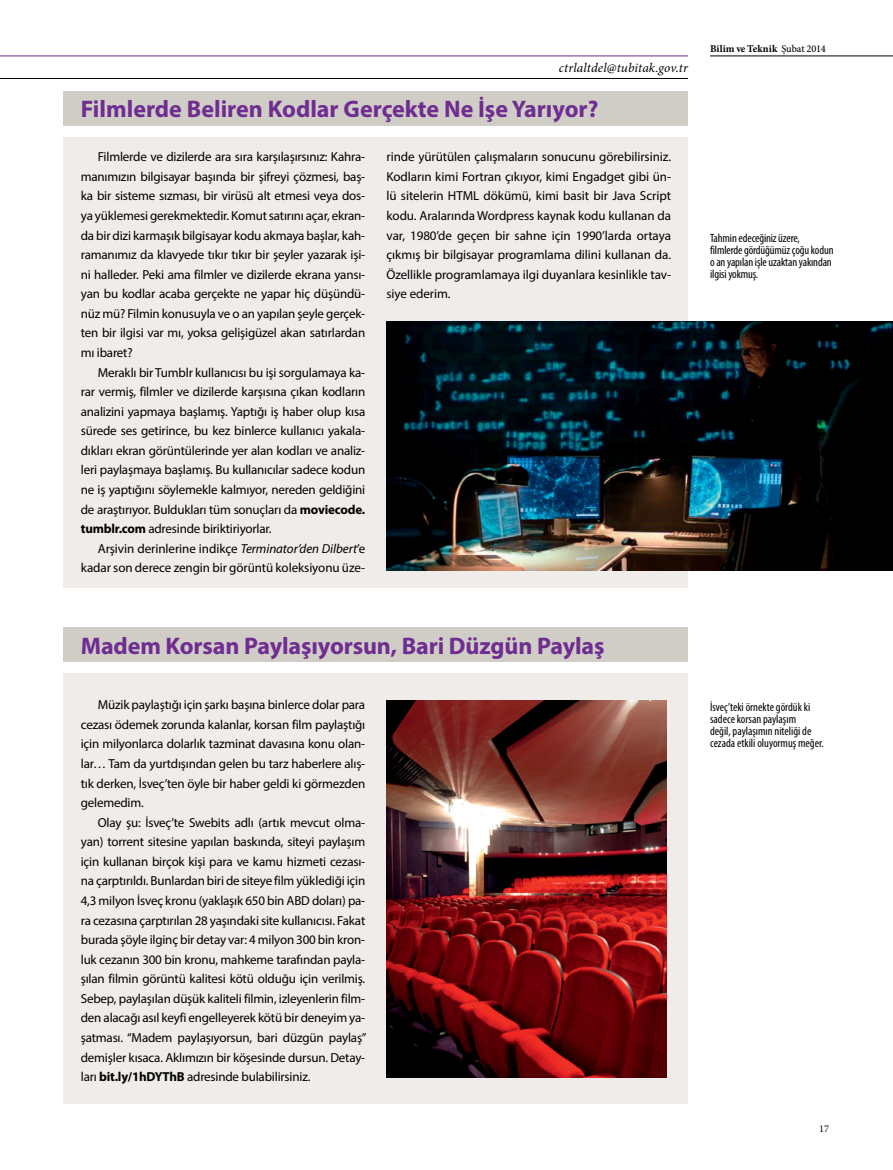
<style>
.page{position:relative;width:893px;height:1170px;background:#fff}
.page>*{position:absolute;margin:0;border:0;box-sizing:border-box;transform-origin:0 0}
.t1{font:700 24px "Myriad Pro";letter-spacing:-.005em;color:#6f2c91}
.t2{font:italic 13.2px "Minion Pro";letter-spacing:.01em;color:#000}
.t3{font:13.05px/19.5px "Myriad Pro";letter-spacing:-.015em;color:#000;text-align:justify}
.t4{font:condensed 12px/12px "Myriad Pro";letter-spacing:-.01em;color:#000}
.t5{font:700 10.35px "Minion Pro";letter-spacing:.005em;color:#000}
.t6{font:10.35px "Minion Pro";color:#000}
.s1{font-weight:700}
.s2{font-style:italic}
.s3{font-weight:500}
</style>
<div class="page">
<div style="left:64px;top:673px;width:624px;height:430px;background:#efecea"></div>
<div style="left:64px;top:627px;width:624px;height:34px;background:#cfcdc5"></div>
<img style="left:387px;top:700px;width:279px;height:376px">
<div style="left:64px;top:91px;width:624px;height:34px;background:#cfcdc5"></div>
<div style="left:64px;top:137px;width:624px;height:451px;background:#efecea"></div>
<img style="left:387px;top:321px;width:506px;height:249px">
<hr style="left:710px;top:56px;width:183px;height:1px;background:#000">
<hr style="left:0;top:56px;width:688px;height:1px;background:#6f2c91">
<hr style="left:0;top:78px;width:688px;height:1px;background:#000">
<p class="t2" style="left:559px;top:58px;width:131px">ctrlaltdel@tubitak.gov.tr</p>
<h1 class="t1" style="left:81px;top:94px;width:519px">Filmlerde Beliren Kodlar Gerçekte Ne İşe Yarıyor?</h1>
<p class="t3" style="left:81px;top:147px;width:286px;text-indent:17px">Filmlerde ve dizilerde ara sıra karşılaşırsınız: Kahra&shy;manımızın bilgisayar başında bir şifreyi çözmesi, baş&shy;ka bir sisteme sızması, bir virüsü alt etmesi veya dos&shy;ya yüklemesi gerekmektedir. Komut satırını açar, ekran&shy;da bir dizi karmaşık bilgisayar kodu akmaya başlar, kah&shy;ramanımız da klavyede tıkır tıkır bir şeyler yazarak işi&shy;ni halleder. Peki ama filmler ve dizilerde ekrana yansı&shy;yan bu kodlar acaba gerçekte ne yapar hiç düşündü&shy;nüz mü? Filmin konusuyla ve o an yapılan şeyle gerçek&shy;ten bir ilgisi var mı, yoksa gelişigüzel akan satırlardan mı ibaret?</p>
<p class="t3" style="left:81px;top:362px;width:286px;text-indent:17px">Meraklı bir Tumblr kullanıcısı bu işi sorgulamaya ka&shy;rar vermiş, filmler ve dizilerde karşısına çıkan kodların analizini yapmaya başlamış. Yaptığı iş haber olup kısa sürede ses getirince, bu kez binlerce kullanıcı yakala&shy;dıkları ekran görüntülerinde yer alan kodları ve analiz&shy;leri paylaşmaya başlamış. Bu kullanıcılar sadece kodun ne iş yaptığını söylemekle kalmıyor, nereden geldiğini de araştırıyor. Buldukları tüm sonuçları da <span class="s1">moviecode. tumblr.com</span> adresinde biriktiriyorlar.</p>
<p class="t3" style="left:81px;top:538px;width:286px;text-align:right">Arşivin derinlerine indikçe <span class="s2">Terminator’den Dilbert</span>’e kadar son derece zengin bir görüntü koleksiyonu üze-</p>
<p class="t3" style="left:387px;top:147px;width:286px">rinde yürütülen çalışmaların sonucunu görebilirsiniz.<br>Kodların kimi Fortran çıkıyor, kimi Engadget gibi ün&shy;lü sitelerin HTML dökümü, kimi basit bir Java Script kodu. Aralarında Wordpress kaynak kodu kullanan da var, 1980’de geçen bir sahne için 1990’larda ortaya çıkmış bir bilgisayar programlama dilini kullanan da.<br>Özellikle programlamaya ilgi duyanlara kesinlikle tav&shy;siye ederim.</p>
<p class="t5" style="left:710px;top:41px;width:117px">Bilim ve Teknik <span class="s3">Şubat 2014</span></p>
<p class="t4" style="left:710px;top:232px;width:125px">Tahmin edeceğiniz üzere, filmlerde gördüğümüz çoğu kodun o an yapılan işle uzaktan yakından ilgisi yokmuş.</p>
<h1 class="t1" style="left:81px;top:629px;width:525px">Madem Korsan Paylaşıyorsun, Bari Düzgün Paylaş</h1>
<p class="t3" style="left:81px;top:694px;width:286px;text-indent:17px">Müzik paylaştığı için şarkı başına binlerce dolar para cezası ödemek zorunda kalanlar, korsan film paylaştığı için milyonlarca dolarlık tazminat davasına konu olan&shy;lar… Tam da yurtdışından gelen bu tarz haberlere alış&shy;tık derken, İsveç’ten öyle bir haber geldi ki görmezden gelemedim.</p>
<p class="t3" style="left:81px;top:812px;width:287px;text-indent:17px">Olay şu: İsveç’te Swebits adlı (artık mevcut olma&shy;yan) torrent sitesine yapılan baskında, siteyi paylaşım için kullanan birçok kişi para ve kamu hizmeti cezası&shy;na çarptırıldı. Bunlardan biri de siteye film yüklediği için 4,3 milyon İsveç kronu (yaklaşık 650 bin ABD doları) pa&shy;ra cezasına çarptırılan 28 yaşındaki site kullanıcısı. Fakat burada şöyle ilginç bir detay var: 4 milyon 300 bin kron&shy;luk cezanın 300 bin kronu, mahkeme tarafından payla&shy;şılan filmin görüntü kalitesi kötü olduğu için verilmiş.<br>Sebep, paylaşılan düşük kaliteli filmin, izleyenlerin film&shy;den alacağı asıl keyfi engelleyerek kötü bir deneyim ya&shy;şatması. “Madem paylaşıyorsun, bari düzgün paylaş” demişler kısaca. Aklımızın bir köşesinde dursun. Detay&shy;ları <span class="s1">bit.ly/1hDYThB</span> adresinde bulabilirsiniz.</p>
<p class="t4" style="left:710px;top:700px;width:115px">İsveç’teki örnekte gördük ki sadece korsan paylaşım<br>değil, paylaşımın niteliği de cezada etkili oluyormuş meğer.</p>
<p class="t6" style="left:819px;top:1121px;width:11px">17</p>
</div>
